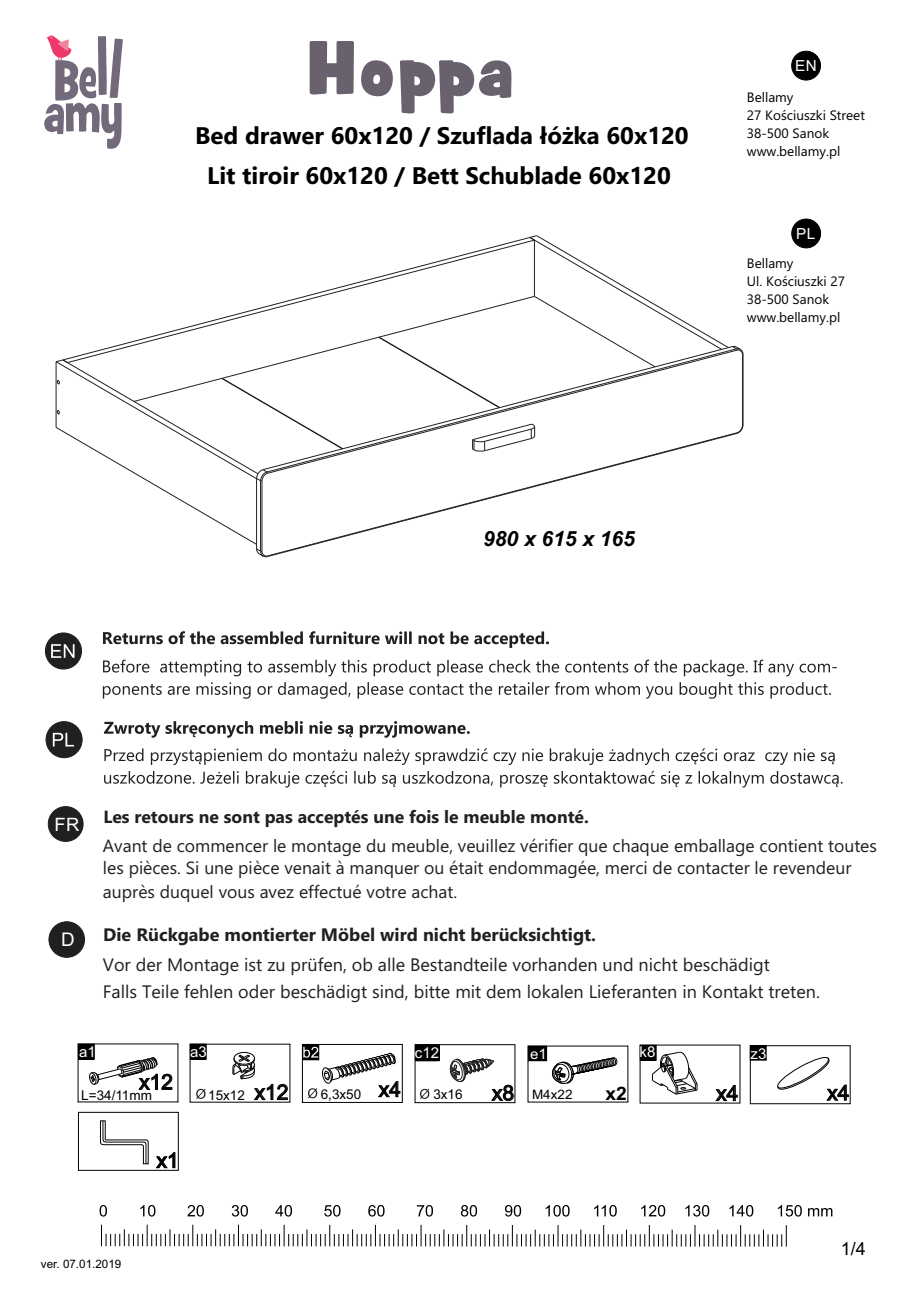
<style>
.page{position:relative;width:920px;height:1290px;background:#fff}
.page>*{position:absolute;margin:0;border:0;box-sizing:border-box;transform-origin:0 0}
.t1{font:700 24px "Ebrima";color:#000}
.t2{font:21px "Arial";color:#000}
.t3{font:italic 700 21px "Arial";color:#000}
.t4{font:18.75px "Arial";color:#fff}
.t5{font:700 18.6px "Arial";color:#000;scale:1.04 1}
.t6{font:18.45px "Arial";color:#fff}
.t7{font:18px "Ebrima";color:#221f1f}
.t8{font:700 18px "Ebrima";color:#221f1f}
.t9{font:18px "Arial";color:#000}
.t10{font:17.55px/23.7px "Ebrima";color:#221f1f}
.t11{font:700 17.55px "Ebrima";color:#221f1f}
.t12{font:15.3px "Arial";color:#fff}
.t13{font:15px "Arial";color:#fff}
.t14{font:14.55px "Arial";color:#fff;scale:1.04 1}
.t15{font:13.5px/18px "Ebrima";color:#000}
.t16{font:13.5px "Arial";color:#000}
.t17{font:13.05px "Arial";color:#000;scale:1.04 1}
.t18{font:11.7px "Arial";color:#000}
.s1{font-size:21px}
</style>
<div class="page">
<svg style="left:44px;top:36px;width:79px;height:113px"></svg>
<svg style="left:101px;top:1225px;width:686px;height:22px"></svg>
<svg style="left:100px;top:1205px;width:732px;height:12px"></svg>
<div style="left:791px;top:51px;width:29px;height:29px;background:#000;border-radius:50%"></div>
<div style="left:791px;top:51px;width:29px;height:29px;border:1px solid #000;border-radius:50%"></div>
<div style="left:791px;top:219px;width:29px;height:29px;background:#000;border-radius:50%"></div>
<div style="left:791px;top:219px;width:30px;height:29px;border:1px solid #000;border-radius:50%"></div>
<svg style="left:309px;top:41px;width:45px;height:54px"></svg>
<svg style="left:361px;top:60px;width:32px;height:36px"></svg>
<svg style="left:400px;top:60px;width:111px;height:54px"></svg>
<svg style="left:56px;top:235px;width:687px;height:322px"></svg>
<svg style="left:62px;top:237px;width:468px;height:123px"></svg>
<div style="left:78px;top:1044px;width:16px;height:15px;background:#000"></div>
<div style="left:78px;top:1044px;width:17px;height:16px;border:1px solid #000"></div>
<svg style="left:89px;top:1057px;width:84px;height:33px"></svg>
<div style="left:190px;top:1044px;width:16px;height:15px;background:#000"></div>
<div style="left:190px;top:1044px;width:17px;height:16px;border:1px solid #000"></div>
<div style="left:234px;top:1052px;width:20px;height:12px;border:1px solid #000;border-radius:50%"></div>
<svg style="left:232px;top:1055px;width:56px;height:46px"></svg>
<div style="left:302px;top:1044px;width:100px;height:59px;border:1px solid #000"></div>
<svg style="left:304px;top:1046px;width:13px;height:1px"></svg>
<div style="left:302px;top:1044px;width:17px;height:16px;border:1px solid #000"></div>
<div style="left:414px;top:1044px;width:101px;height:59px;border:1px solid #000"></div>
<div style="left:415px;top:1045px;width:24px;height:16px;background:#000"></div>
<div style="left:415px;top:1045px;width:25px;height:16px;border:1px solid #000"></div>
<svg style="left:450px;top:1059px;width:64px;height:42px"></svg>
<svg style="left:652px;top:1052px;width:45px;height:43px"></svg>
<div style="left:640px;top:1045px;width:16px;height:15px;background:#000"></div>
<div style="left:640px;top:1045px;width:16px;height:16px;border:1px solid #000"></div>
<svg style="left:715px;top:1085px;width:23px;height:17px"></svg>
<div style="left:78px;top:1112px;width:101px;height:59px;border:1px solid #000"></div>
<svg style="left:100px;top:1120px;width:49px;height:45px"></svg>
<svg style="left:155px;top:1152px;width:21px;height:17px"></svg>
<div style="left:587px;top:1044px;width:35px;height:26px;border:1px solid #fff;border-radius:50%"></div>
<div style="left:528px;top:1046px;width:18px;height:15px;background:#000"></div>
<div style="left:528px;top:1046px;width:19px;height:15px;border:1px solid #000"></div>
<svg style="left:552px;top:1056px;width:65px;height:28px"></svg>
<svg style="left:104px;top:748px;width:730px;height:17px"></svg>
<svg style="left:104px;top:771px;width:738px;height:17px"></svg>
<svg style="left:103px;top:660px;width:733px;height:16px"></svg>
<svg style="left:103px;top:682px;width:727px;height:17px"></svg>
<div style="left:46px;top:722px;width:36px;height:36px;background:#221f1f;border-radius:50%"></div>
<div style="left:46px;top:721px;width:37px;height:37px;border:1px solid #221f1f;border-radius:50%"></div>
<svg style="left:53px;top:733px;width:21px;height:14px"></svg>
<div style="left:45px;top:633px;width:36px;height:36px;background:#221f1f;border-radius:50%"></div>
<div style="left:45px;top:633px;width:37px;height:36px;border:1px solid #221f1f;border-radius:50%"></div>
<svg style="left:51px;top:644px;width:23px;height:14px"></svg>
<svg style="left:103px;top:631px;width:446px;height:17px"></svg>
<svg style="left:104px;top:721px;width:366px;height:17px"></svg>
<div style="left:48px;top:807px;width:35px;height:34px;background:#221f1f;border-radius:50%"></div>
<div style="left:48px;top:806px;width:35px;height:36px;border:1px solid #221f1f;border-radius:50%"></div>
<div style="left:49px;top:922px;width:35px;height:35px;background:#221f1f;border-radius:50%"></div>
<div style="left:49px;top:921px;width:36px;height:37px;border:1px solid #221f1f;border-radius:50%"></div>
<svg style="left:196px;top:1089px;width:10px;height:10px"></svg>
<svg style="left:303px;top:1047px;width:97px;height:51px"></svg>
<svg style="left:420px;top:1089px;width:9px;height:10px"></svg>
<div style="left:750px;top:1045px;width:100px;height:59px;border:1px solid #000"></div>
<div style="left:750px;top:1046px;width:16px;height:14px;background:#000"></div>
<div style="left:750px;top:1045px;width:16px;height:16px;border:1px solid #000"></div>
<svg style="left:777px;top:1055px;width:72px;height:46px"></svg>
<h1 class="t1" style="left:195px;top:126px;width:495px">Bed drawer 60x120 / Szuflada łóżka 60x120</h1>
<h1 class="t1" style="left:207px;top:166px;width:465px">Lit tiroir 60x120 / Bett Schublade 60x120</h1>
<p class="t12" style="left:795px;top:60px;width:23px">EN</p>
<p class="t15" style="left:747px;top:89px;width:120px">Bellamy<br>27 Kościuszki Street<br>38-500 Sanok www.bellamy.pl</p>
<p class="t12" style="left:796px;top:228px;width:21px">PL</p>
<p class="t15" style="left:747px;top:255px;width:100px">Bellamy<br>Ul. Kościuszki 27<br>38-500 Sanok www.bellamy.pl</p>
<p class="t3" style="left:483px;top:531px;width:153px">980 x 615 x 165</p>
<p class="t6" style="left:54px;top:817px;width:27px">FR</p>
<p class="t4" style="left:61px;top:933px;width:15px">D</p>
<p class="t11" style="left:103px;top:810px;width:487px">Les retours ne sont pas acceptés une fois le meuble monté.</p>
<p class="t10" style="left:103px;top:858px;width:750px">les pièces. Si une pièce venait à manquer ou était endommagée, merci de contacter le revendeur auprès duquel vous avez effectué votre achat.</p>
<p class="t10" style="left:103px;top:836px;width:775px">Avant de commencer le montage du meuble, veuillez vérifier que chaque emballage contient toutes</p>
<p class="t8" style="left:103px;top:927px;width:494px">Die Rückgabe montierter Möbel wird nicht berücksichtigt.</p>
<p class="t7" style="left:103px;top:985px;width:718px">Falls Teile fehlen oder beschädigt sind, bitte mit dem lokalen Lieferanten in Kontakt treten.</p>
<p class="t7" style="left:103px;top:958px;width:668px">Vor der Montage ist zu prüfen, ob alle Bestandteile vorhanden und nicht beschädigt</p>
<p class="t13" style="left:190px;top:1046px;width:18px">a3</p>
<p class="t13" style="left:79px;top:1046px;width:18px">a1</p>
<p class="t16" style="left:81px;top:1090px;width:72px">L=34/11mm</p>
<p class="t16" style="left:208px;top:1090px;width:38px">15x12</p>
<p class="t2" style="left:139px;top:1074px;width:35px">x12</p>
<p class="t2" style="left:254px;top:1084px;width:35px">x12</p>
<p class="t16" style="left:321px;top:1089px;width:82px">6,3x50 <span class="s1">x4</span></p>
<p class="t13" style="left:419px;top:1045px;width:20px">I 1</p>
<p class="t16" style="left:433px;top:1089px;width:31px">3x16</p>
<p class="t13" style="left:415px;top:1047px;width:26px">c12</p>
<p class="t2" style="left:156px;top:1152px;width:24px">x1</p>
<p class="t2" style="left:492px;top:1085px;width:24px">x8</p>
<p class="t14" style="left:530px;top:1048px;width:18px">e 1I</p>
<p class="t17" style="left:532px;top:1090px;width:40px">M4x22</p>
<p class="t5" style="left:605px;top:1086px;width:22px">x2</p>
<p class="t13" style="left:639px;top:1047px;width:17px">k8</p>
<p class="t18" style="left:41px;top:1259px;width:82px">ver. 07.01.2019</p>
<p class="t2" style="left:716px;top:1085px;width:24px">x4</p>
<p class="t13" style="left:750px;top:1048px;width:17px">z3</p>
<p class="t2" style="left:827px;top:1085px;width:24px">x4</p>
<p class="t9" style="left:840px;top:1242px;width:27px">1/4</p>
</div>
